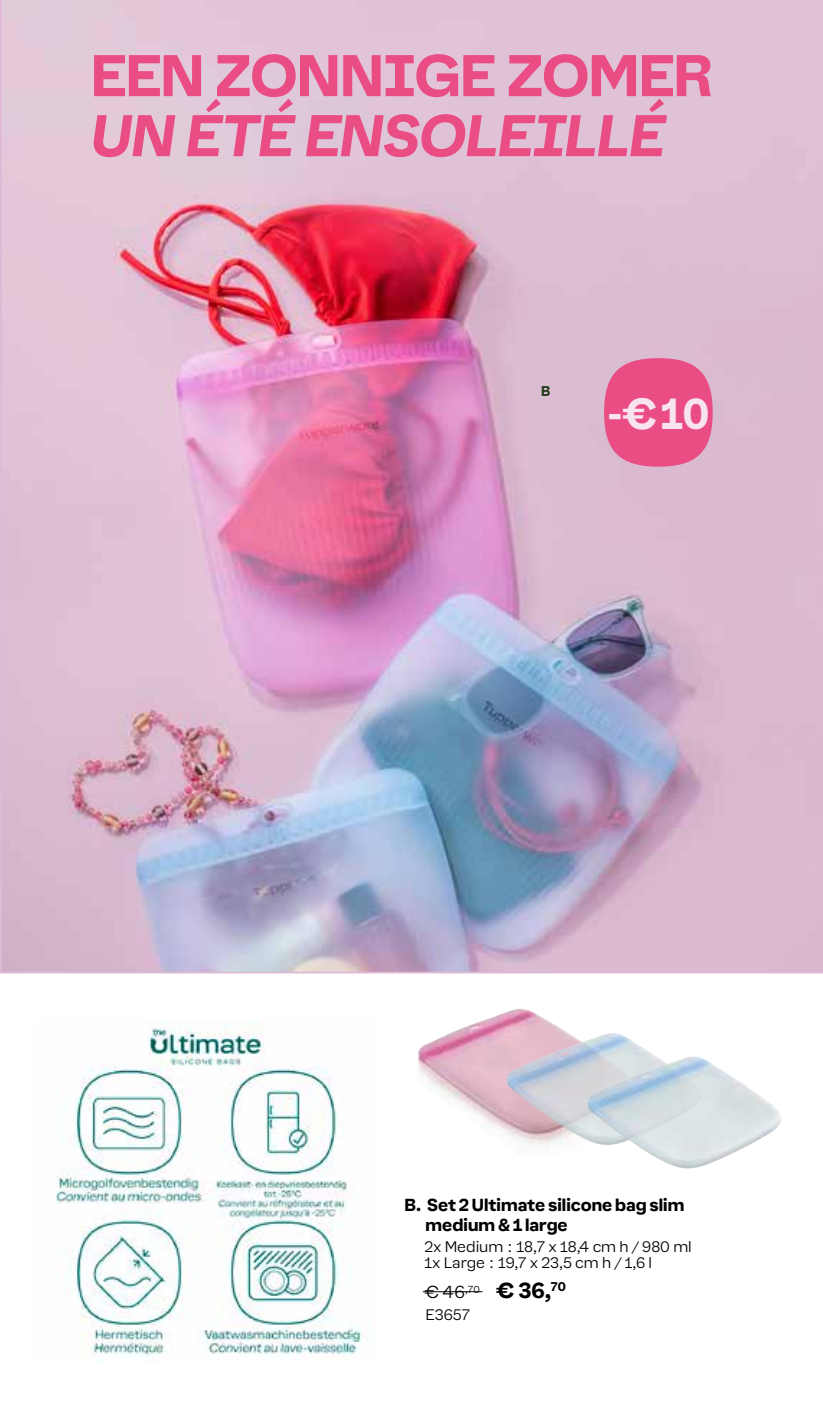
<style>
.page{position:relative;width:823px;height:1418px;background:#fff}
.page>*{position:absolute;margin:0;border:0;box-sizing:border-box;transform-origin:0 0}
.t1{font:700 54px "Earl Sans";letter-spacing:-.02em;color:#ea4d84}
.t2{font:italic 700 54px "Earl Sans";letter-spacing:-.01em;color:#ea4d84}
.t3{font:700 40px "Earl Sans";color:#f8e4f1;scale:.95 1}
.t4{font:700 20px "Earl Sans";color:#000}
.t5{font:700 16px/19.2px "Earl Sans";letter-spacing:.005em;color:#000}
.t6{font:300 14px/16px "Earl Sans";color:#000}
.t7{font:700 13px "Earl Sans";color:#243c1c}
.s1{font-weight:300;font-size:16px}
</style>
<div class="page">
<img style="left:0;top:0;width:822px;height:973px">
<div style="left:603px;top:358px;width:109px;height:108px;background:#ea4d84;border-radius:50%"></div>
<img style="left:418px;top:1008px;width:148px;height:124px">
<img style="left:506px;top:1032px;width:149px;height:113px">
<img style="left:586px;top:1056px;width:195px;height:113px">
<img style="left:56px;top:1019px;width:312px;height:342px">
<hr style="left:422px;top:1291px;width:60px;height:1px;background:#000">
<h1 class="t1" style="left:91px;top:29px;width:623px">EEN ZONNIGE ZOMER</h1>
<h1 class="t2" style="left:91px;top:89px;width:575px">UN ÉTÉ ENSOLEILLÉ</h1>
<p class="t7" style="left:541px;top:380px;width:11px">B</p>
<h2 class="t3" style="left:607px;top:379px;width:108px">-€ 10</h2>
<p class="t5" style="left:425px;top:1194px;width:260px;text-indent:-21px">B. Set 2 Ultimate silicone bag slim medium &amp; 1 large</p>
<p class="t6" style="left:424px;top:1237px;width:269px">2x Medium : 18,7 x 18,4 cm h / 980 ml<br>1x Large : 19,7 x 23,5 cm h / 1,6 l</p>
<h3 class="t4" style="left:424px;top:1272px;width:143px"><span class="s1">€ 46</span><sup>,70</sup> € 36,<sup>70</sup></h3>
<p class="t6" style="left:425px;top:1305px;width:46px">E3657</p>
</div>
